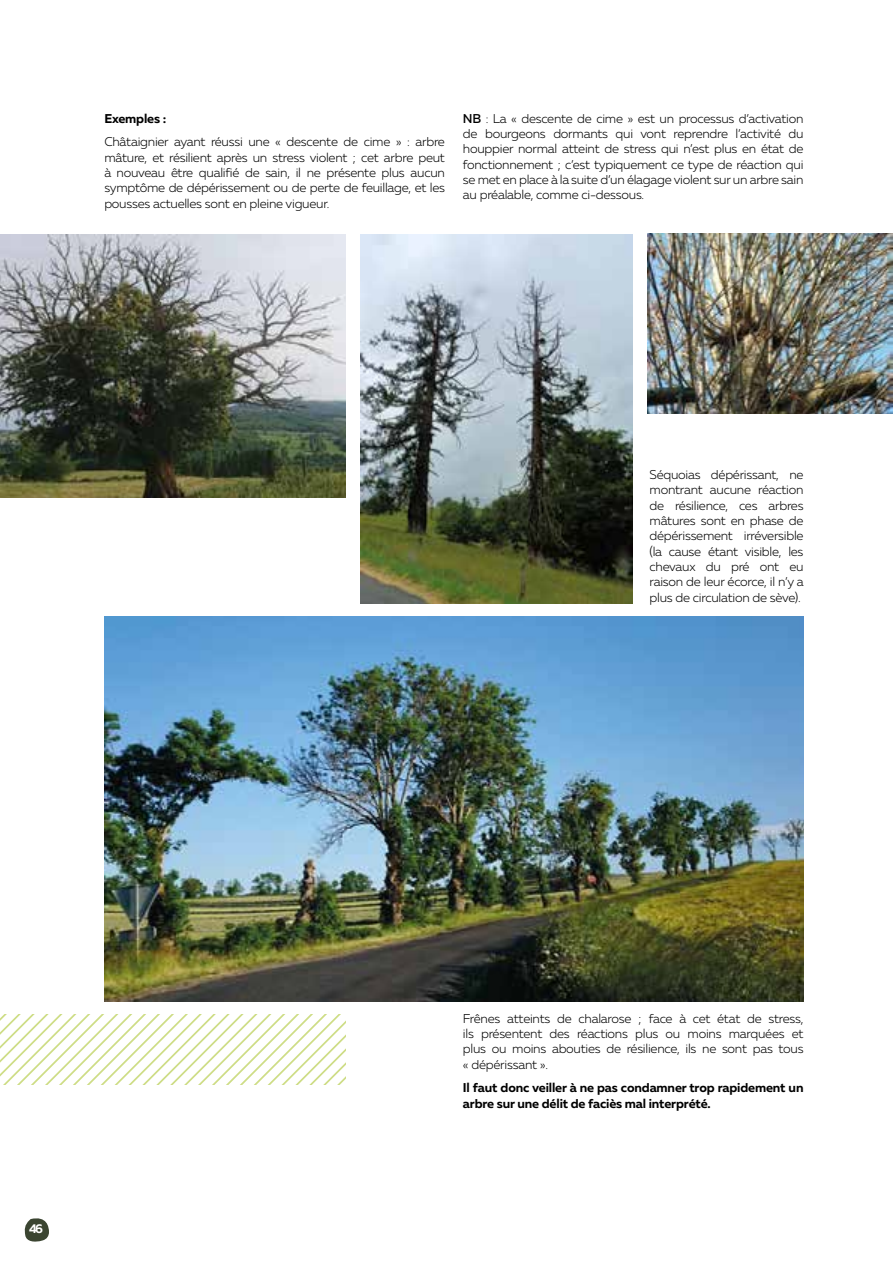
<style>
.page{position:relative;width:893px;height:1263px;background:#fff}
.page>*{position:absolute;margin:0;border:0;box-sizing:border-box;transform-origin:0 0}
.t1{font:300 12.75px/15.3px "Muller";letter-spacing:-.02em;color:#000;text-align:justify}
.t2{font:700 12.75px/15.3px "Muller";letter-spacing:-.01em;color:#000}
.t3{font:700 12.75px "Muller";color:#fff;scale:.95 1}
.s1{font-weight:500}
</style>
<div class="page">
<img style="left:0;top:235px;width:345px;height:262px">
<img style="left:647px;top:233px;width:246px;height:181px">
<img style="left:360px;top:235px;width:273px;height:368px">
<img style="left:104px;top:616px;width:699px;height:385px">
<svg style="left:0;top:1014px;width:345px;height:70px"></svg>
<svg style="left:24px;top:1218px;width:25px;height:24px"></svg>
<p class="t2" style="left:104px;top:111px;width:64px">Exemples :</p>
<p class="t1" style="left:104px;top:134px;width:342px">Châtaignier ayant réussi une « descente de cime » : arbre mâture, et résilient après un stress violent ; cet arbre peut à nouveau être qualifié de sain, il ne présente plus aucun symptôme de dépérissement ou de perte de feuillage, et les pousses actuelles sont en pleine vigueur.</p>
<p class="t1" style="left:463px;top:110px;width:342px"><span class="s1">NB</span> : La « descente de cime » est un processus d’activation de bourgeons dormants qui vont reprendre l’activité du houppier normal atteint de stress qui n’est plus en état de fonctionnement ; c’est typiquement ce type de réaction qui se met en place à la suite d’un élagage violent sur un arbre sain au préalable, comme ci-dessous.</p>
<p class="t1" style="left:650px;top:467px;width:156px">Séquoias dépérissant, ne montrant aucune réaction de résilience, ces arbres mâtures sont en phase de dépérissement irréversible (la cause étant visible, les chevaux du pré ont eu raison de leur écorce, il n’y a plus de circulation de sève).</p>
<p class="t3" style="left:29px;top:1220px;width:16px">46</p>
<p class="t1" style="left:463px;top:1010px;width:342px">Frênes atteints de chalarose ; face à cet état de stress, ils présentent des réactions plus ou moins marquées et plus ou moins abouties de résilience, ils ne sont pas tous « dépérissant ».</p>
<p class="t2" style="left:463px;top:1080px;width:342px">Il faut donc veiller à ne pas condamner trop rapidement un arbre sur une délit de faciès mal interprété.</p>
</div>
